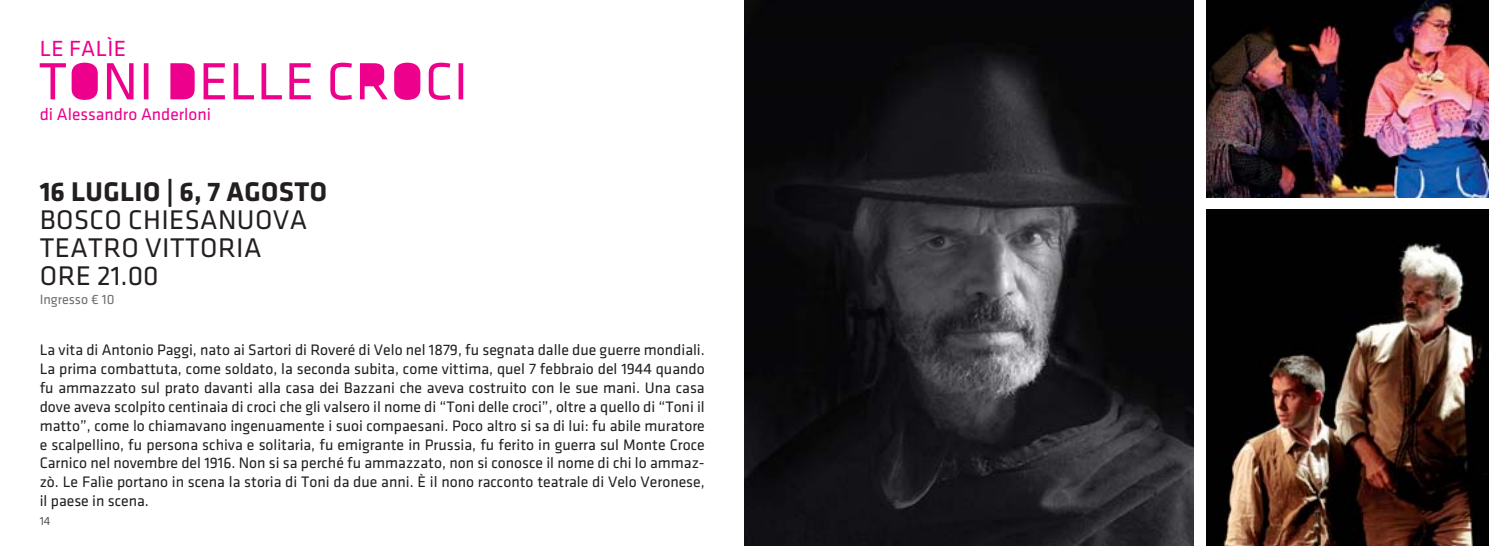
<style>
.page{position:relative;width:1489px;height:546px;background:#fff}
.page>*{position:absolute;margin:0;border:0;box-sizing:border-box;transform-origin:0 0}
.t1{font:28px/28px "Klavika";letter-spacing:.015em;color:#231f20}
.t2{font:700 28px "Klavika";letter-spacing:.015em;color:#231f20}
.t3{font:22.75px "Klavika";letter-spacing:.015em;color:#ec008c}
.t4{font:17.5px "Klavika";color:#ec008c}
.t5{font:15.75px/18.9px "Klavika";color:#231f20;text-align:justify}
.t6{font:14px "Klavika";color:#6d6e70}
.t7{font:12.25px "Klavika";color:#58595b}
</style>
<div class="page">
<svg style="left:40px;top:63px;width:423px;height:37px"></svg>
<img style="left:744px;top:0;width:449px;height:545px">
<img style="left:1206px;top:0;width:282px;height:197px">
<img style="left:1206px;top:209px;width:282px;height:336px">
<h2 class="t3" style="left:40px;top:40px;width:88px">LE FALÌE</h2>
<p class="t4" style="left:40px;top:108px;width:173px">di Alessandro Anderloni</p>
<h1 class="t2" style="left:40px;top:181px;width:289px">16 LUGLIO | 6, 7 AGOSTO</h1>
<h1 class="t1" style="left:40px;top:208px;width:269px">BOSCO CHIESANUOVA<br>TEATRO VITTORIA<br>ORE 21.00</h1>
<p class="t6" style="left:40px;top:294px;width:76px">Ingresso € 10</p>
<p class="t5" style="left:40px;top:341px;width:666px">La vita di Antonio Paggi, nato ai Sartori di Roveré di Velo nel 1879, fu segnata dalle due guerre mondiali.<br>La prima combattuta, come soldato, la seconda subita, come vittima, quel 7 febbraio del 1944 quando fu ammazzato sul prato davanti alla casa dei Bazzani che aveva costruito con le sue mani. Una casa dove aveva scolpito centinaia di croci che gli valsero il nome di “Toni delle croci”, oltre a quello di “Toni il matto”, come lo chiamavano ingenuamente i suoi compaesani. Poco altro si sa di lui: fu abile muratore e scalpellino, fu persona schiva e solitaria, fu emigrante in Prussia, fu ferito in guerra sul Monte Croce Carnico nel novembre del 1916. Non si sa perché fu ammazzato, non si conosce il nome di chi lo ammaz&shy;zò. Le Falìe portano in scena la storia di Toni da due anni. È il nono racconto teatrale di Velo Veronese, il paese in scena.</p>
<p class="t7" style="left:40px;top:516px;width:12px">14</p>
</div>
